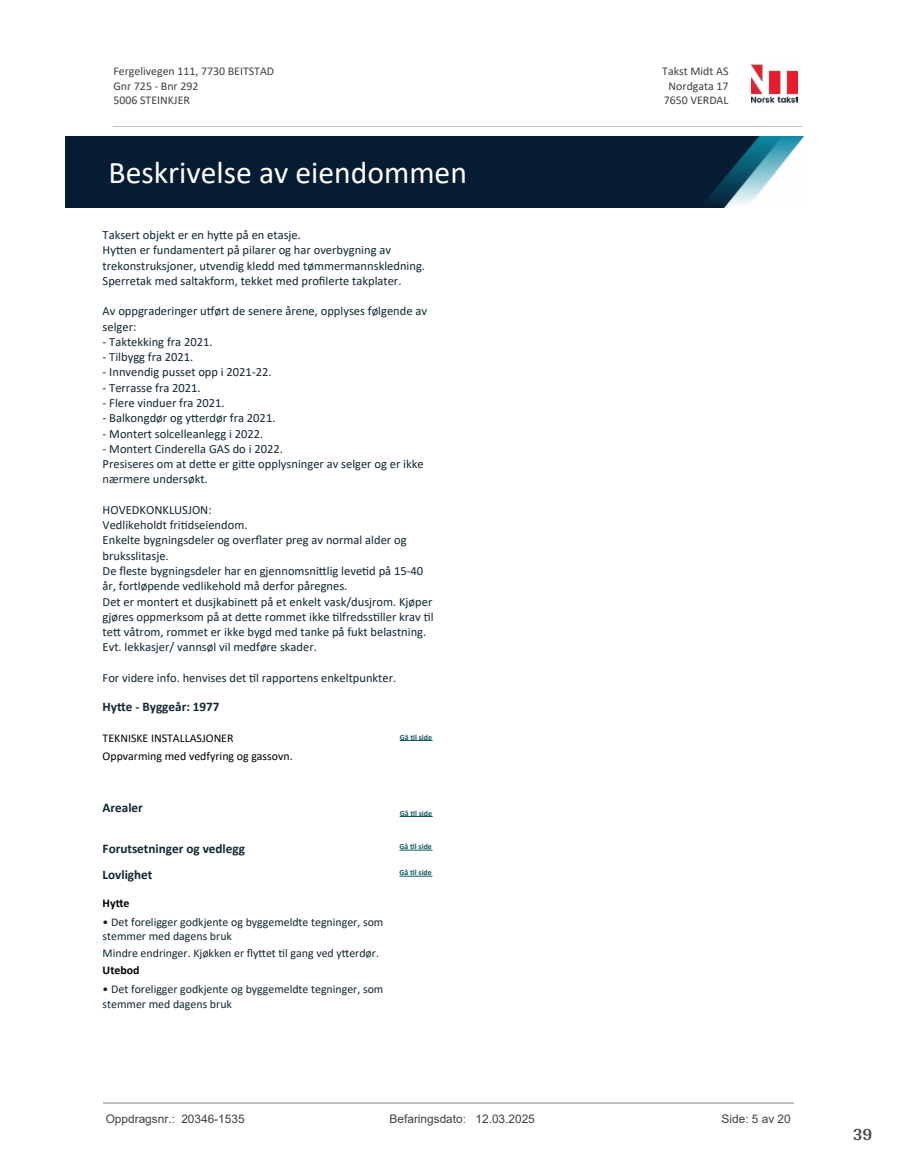
<style>
.page{position:relative;width:915px;height:1172px;background:#fff}
.page>*{position:absolute;margin:0;border:0;box-sizing:border-box;transform-origin:0 0}
.t1{font:31.65px "Calibri";color:#fff}
.t2{font:700 18px "Arya";color:#414749}
.t3{font:700 13.2px/26.1px "Calibri";color:#102732}
.t4{font:12.45px/15.3px "Calibri";color:#102732}
.t5{font:11.85px/14.4px "Calibri";color:#102732}
.t6{font:11.85px/14.5px "Calibri";color:#404040}
.t7{font:11.85px "Arial";color:#404040}
.t8{font:11.85px "Calibri";color:#000}
.t9{font:700 11.85px "Calibri";color:#000}
.t10{font:700 7.95px "Calibri";color:#115965}
</style>
<div class="page">
<hr style="left:399px;top:816px;width:33px;height:1px;background:#115965">
<hr style="left:399px;top:740px;width:33px;height:1px;background:#115965">
<hr style="left:399px;top:876px;width:33px;height:1px;background:#115965">
<hr style="left:399px;top:850px;width:33px;height:1px;background:#115965">
<img style="left:751px;top:64px;width:46px;height:40px">
<hr style="left:113px;top:127px;width:688px;height:1px;background:#c0c0c0">
<img style="left:65px;top:137px;width:738px;height:71px">
<hr style="left:103px;top:1102px;width:690px;height:1px;background:#c0c0c0">
<p class="t6" style="left:113px;top:64px;width:162px">Fergelivegen 111, 7730 BEITSTAD<br>Gnr 725 - Bnr 292<br>5006 STEINKJER</p>
<p class="t6" style="left:662px;top:64px;width:68px">Takst Midt AS</p>
<p class="t6" style="left:668px;top:78px;width:61px">Nordgata 17</p>
<p class="t6" style="left:663px;top:93px;width:66px">7650 VERDAL</p>
<h1 class="t1" style="left:109px;top:150px;width:360px">Beskrivelse av eiendommen</h1>
<p class="t4" style="left:103px;top:227px;width:324px">Taksert objekt er en hy琀琀e på en etasje.<br>Hy琀琀en er fundamentert på pilarer og har overbygning av trekonstruksjoner, utvendig kledd med tømmermannskledning.<br>Sperretak med saltakform, tekket med pro昀椀lerte takplater.</p>
<p class="t4" style="left:103px;top:303px;width:326px">Av oppgraderinger u琀昀ørt de senere årene, opplyses følgende av selger:</p>
<p class="t4" style="left:103px;top:334px;width:111px">- Taktekking fra 2021.</p>
<p class="t4" style="left:103px;top:349px;width:92px">- Tilbygg fra 2021.</p>
<p class="t4" style="left:103px;top:364px;width:170px">- Innvendig pusset opp i 2021-22.</p>
<p class="t4" style="left:103px;top:380px;width:99px">- Terrasse fra 2021.</p>
<p class="t4" style="left:103px;top:395px;width:123px">- Flere vinduer fra 2021.</p>
<p class="t4" style="left:103px;top:410px;width:174px">- Balkongdør og y琀琀erdør fra 2021.</p>
<p class="t4" style="left:103px;top:425px;width:162px">- Montert solcelleanlegg i 2022.</p>
<p class="t4" style="left:103px;top:441px;width:322px">- Montert Cinderella GAS do i 2022.<br>Presiseres om at de琀琀e er gi琀琀e opplysninger av selger og er ikke nærmere undersøkt.</p>
<p class="t4" style="left:103px;top:502px;width:332px">HOVEDKONKLUSJON:<br>Vedlikeholdt fri琀椀dseiendom.<br>Enkelte bygningsdeler og over昀氀ater preg av normal alder og bruksslitasje.<br>De 昀氀este bygningsdeler har en gjennomsni琀琀lig leve琀椀d på 15-40 år, fortløpende vedlikehold må derfor påregnes.<br>Det er montert et dusjkabine琀琀 på et enkelt vask/dusjrom. Kjøper gjøres oppmerksom på at de琀琀e rommet ikke 琀椀lfredss琀椀ller krav 琀椀l te琀琀 våtrom, rommet er ikke bygd med tanke på fukt belastning.<br>Evt. lekkasjer/ vannsøl vil medføre skader.</p>
<p class="t4" style="left:103px;top:670px;width:295px">For videre info. henvises det 琀椀l rapportens enkeltpunkter.</p>
<p class="t3" style="left:103px;top:693px;width:118px">Hy琀琀e - Byggeår: 1977</p>
<p class="t8" style="left:103px;top:729px;width:132px">TEKNISKE INSTALLASJONER</p>
<p class="t10" style="left:399px;top:731px;width:34px">Gå 琀椀l side</p>
<p class="t8" style="left:103px;top:748px;width:191px">Oppvarming med vedfyring og gassovn.</p>
<p class="t3" style="left:103px;top:795px;width:42px">Arealer</p>
<p class="t3" style="left:103px;top:836px;width:144px">Forutsetninger og vedlegg<br>Lovlighet</p>
<p class="t9" style="left:103px;top:894px;width:28px">Hy琀琀e</p>
<p class="t5" style="left:103px;top:914px;width:282px">• Det foreligger godkjente og byggemeldte tegninger, som stemmer med dagens bruk</p>
<p class="t5" style="left:103px;top:946px;width:278px">Mindre endringer. Kjøkken er 昀氀y琀琀et 琀椀l gang ved y琀琀erdør.</p>
<p class="t9" style="left:103px;top:962px;width:38px">Utebod</p>
<p class="t5" style="left:103px;top:982px;width:282px">• Det foreligger godkjente og byggemeldte tegninger, som stemmer med dagens bruk</p>
<p class="t10" style="left:399px;top:807px;width:34px">Gå 琀椀l side</p>
<p class="t10" style="left:399px;top:841px;width:34px">Gå 琀椀l side</p>
<p class="t10" style="left:399px;top:867px;width:34px">Gå 琀椀l side</p>
<p class="t7" style="left:106px;top:1111px;width:140px">Oppdragsnr.: 20346-1535</p>
<p class="t7" style="left:389px;top:1111px;width:147px">Befaringsdato: 12.03.2025</p>
<p class="t7" style="left:721px;top:1111px;width:71px">Side: 5 av 20</p>
<h2 class="t2" style="left:852px;top:1123px;width:21px">39</h2>
</div>
